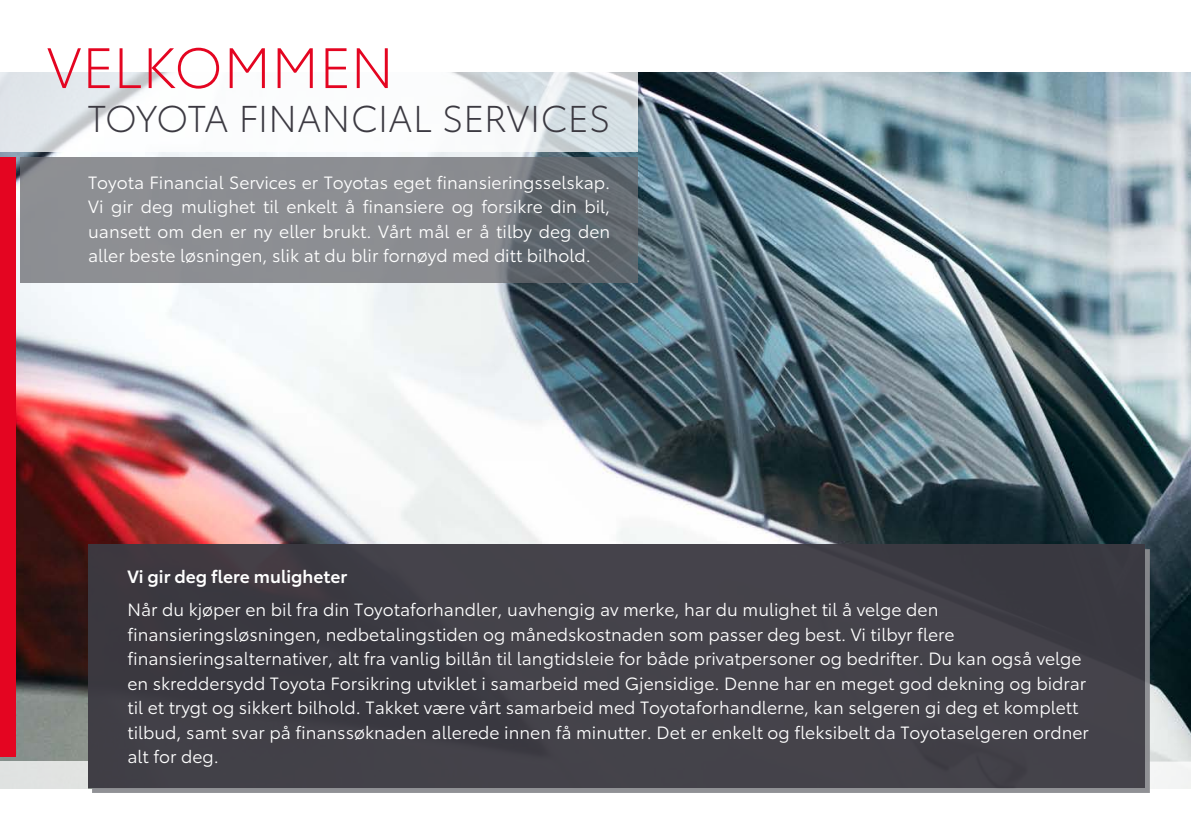
<style>
.page{position:relative;width:1191px;height:834px;background:#fff}
.page>*{position:absolute;margin:0;border:0;box-sizing:border-box;transform-origin:0 0}
.t1{font:300 56px "Toyota Type";letter-spacing:.005em;color:#e40521}
.t2{font:300 36.75px "Toyota Type";color:#3c3a42}
.t3{font:17.5px/24.5px "Toyota Type";color:#fff}
.t4{font:600 17.5px "Toyota Type";color:#fff}
</style>
<div class="page">
<img style="left:0;top:72px;width:1191px;height:689px">
<svg style="left:20px;top:157px;width:618px;height:125px;background:#83858a"></svg>
<svg style="left:0;top:72px;width:638px;height:80px"></svg>
<svg style="left:1144px;top:483px;width:47px;height:310px;background:#59676d"></svg>
<div style="left:93px;top:549px;width:1056px;height:244px;background:#8b8c90"></div>
<div style="left:88px;top:544px;width:1056px;height:244px;background:#44424a"></div>
<div style="left:0;top:157px;width:15px;height:599px;background:#e40521"></div>
<div style="left:0;top:761px;width:88px;height:28px;background:#e0e3e1"></div>
<h1 class="t1" style="left:47px;top:27px;width:348px">VELKOMMEN</h1>
<h2 class="t2" style="left:87px;top:92px;width:524px">TOYOTA FINANCIAL SERVICES</h2>
<p class="t3" style="left:88px;top:169px;width:524px;text-align:justify">Toyota Financial Services er Toyotas eget finansieringsselskap.<br>Vi gir deg mulighet til enkelt å finansiere og forsikre din bil, uansett om den er ny eller brukt. Vårt mål er å tilby deg den aller beste løsningen, slik at du blir fornøyd med ditt bilhold.</p>
<p class="t4" style="left:127px;top:563px;width:221px">Vi gir deg flere muligheter</p>
<p class="t3" style="left:127px;top:596px;width:963px">Når du kjøper en bil fra din Toyotaforhandler, uavhengig av merke, har du mulighet til å velge den finansieringsløsningen, nedbetalingstiden og månedskostnaden som passer deg best. Vi tilbyr flere finansieringsalternativer, alt fra vanlig billån til langtidsleie for både privatpersoner og bedrifter. Du kan også velge en skreddersydd Toyota Forsikring utviklet i samarbeid med Gjensidige. Denne har en meget god dekning og bidrar til et trygt og sikkert bilhold. Takket være vårt samarbeid med Toyotaforhandlerne, kan selgeren gi deg et komplett tilbud, samt svar på finanssøknaden allerede innen få minutter. Det er enkelt og fleksibelt da Toyotaselgeren ordner alt for deg.</p>
</div>
